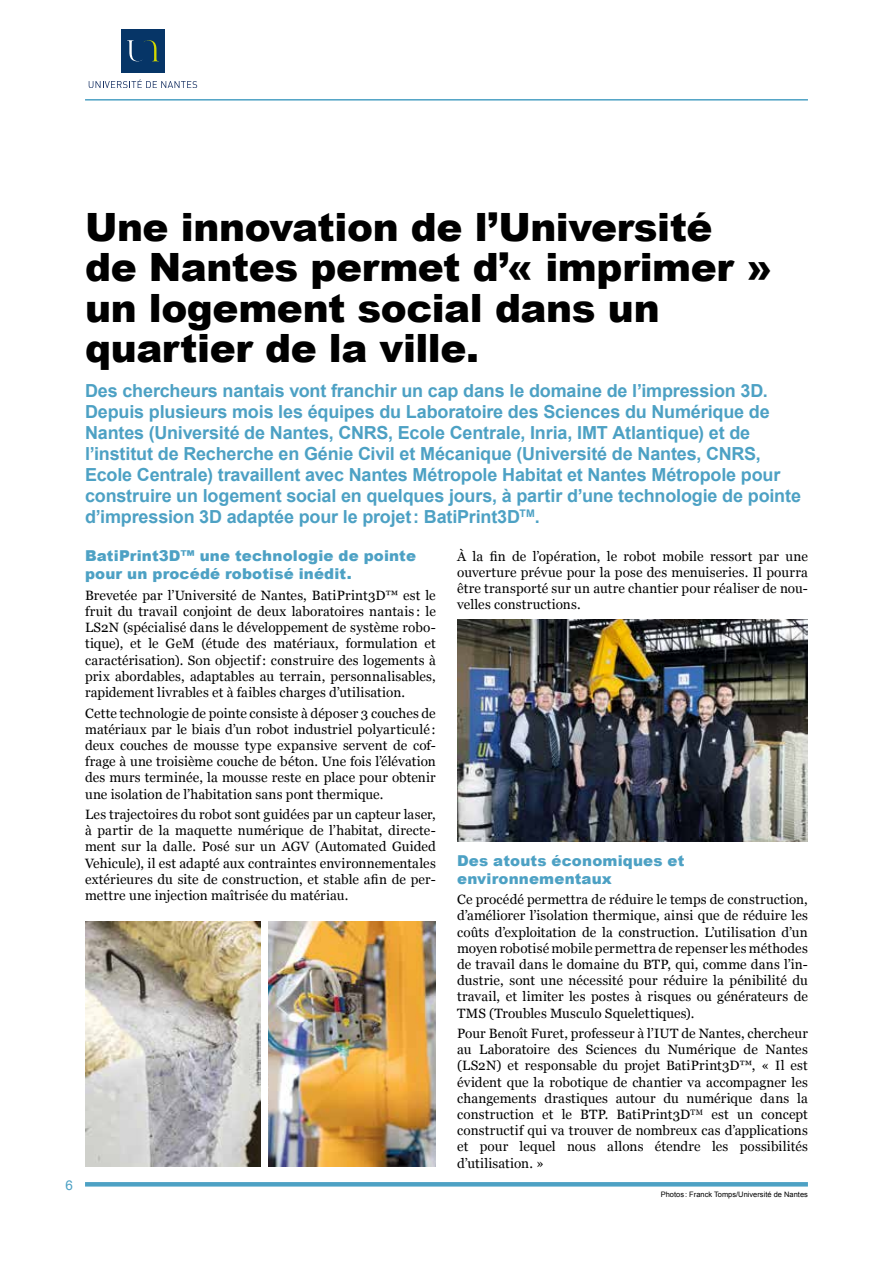
<style>
.page{position:relative;width:893px;height:1263px;background:#fff}
.page>*{position:absolute;margin:0;border:0;box-sizing:border-box;transform-origin:0 0}
.t1{font:900 39px/40.5px "Arial";letter-spacing:-.01em;color:#000}
.t2{font:700 18px/21px "Arial";letter-spacing:-.01em;color:#4da1c4}
.t3{font:900 15px/18px "Arial";letter-spacing:.01em;color:#4da1c4}
.t4{font:13.5px/16.2px "Georgia";letter-spacing:.005em;color:#000;text-align:justify}
.t5{font:13.5px "Arial";color:#4da1c4}
.t6{font:7.5px "Arial";color:#000}
</style>
<div class="page">
<hr style="left:85px;top:99px;width:723px;height:2px;background:#4da1c4">
<hr style="left:85px;top:1182px;width:723px;height:4px;background:#4da1c4">
<img style="left:85px;top:921px;width:175px;height:245px">
<img style="left:269px;top:921px;width:167px;height:245px">
<img style="left:457px;top:620px;width:351px;height:222px">
<svg style="left:89px;top:79px;width:108px;height:9px"></svg>
<div style="left:121px;top:29px;width:43px;height:43px;background:#063567"></div>
<svg style="left:127px;top:40px;width:31px;height:21px"></svg>
<p class="t5" style="left:66px;top:1176px;width:9px">6</p>
<h1 class="t1" style="left:85px;top:205px;width:689px">Une innovation de l’Université de Nantes permet d’« imprimer » un logement social dans un quartier de la ville.</h1>
<p class="t2" style="left:85px;top:381px;width:717px">Des chercheurs nantais vont franchir un cap dans le domaine de l’impression 3D.<br>Depuis plusieurs mois les équipes du Laboratoire des Sciences du Numérique de Nantes (Université de Nantes, CNRS, Ecole Centrale, Inria, IMT Atlantique) et de l’institut de Recherche en Génie Civil et Mécanique (Université de Nantes, CNRS, Ecole Centrale) travaillent avec Nantes Métropole Habitat et Nantes Métropole pour construire un logement social en quelques jours, à partir d’une technologie de pointe d’impression 3D adaptée pour le projet: BatiPrint3D<sup>TM</sup>.</p>
<p class="t3" style="left:85px;top:546px;width:333px">BatiPrint3D™ une technologie de pointe pour un procédé robotisé inédit.</p>
<p class="t4" style="left:85px;top:586px;width:352px">Brevetée par l’Université de Nantes, BatiPrint3D™ est le fruit du travail conjoint de deux laboratoires nantais : le LS2N (spécialisé dans le développement de système robo&shy;tique), et le GeM (étude des matériaux, formulation et caractérisation). Son objectif: construire des logements à prix abordables, adaptables au terrain, personnalisables, rapidement livrables et à faibles charges d’utilisation.</p>
<p class="t4" style="left:85px;top:704px;width:352px">Cette technologie de pointe consiste à déposer 3 couches de matériaux par le biais d’un robot industriel polyarticulé : deux couches de mousse type expansive servent de cof&shy;frage à une troisième couche de béton. Une fois l’élévation des murs terminée, la mousse reste en place pour obtenir une isolation de l’habitation sans pont thermique.</p>
<p class="t4" style="left:85px;top:806px;width:352px">Les trajectoires du robot sont guidées par un capteur laser, à partir de la maquette numérique de l’habitat, directe&shy;ment sur la dalle. Posé sur un AGV (Automated Guided Vehicule), il est adapté aux contraintes environnementales extérieures du site de construction, et stable afin de per&shy;mettre une injection maîtrisée du matériau.</p>
<p class="t4" style="left:457px;top:547px;width:352px">À la fin de l’opération, le robot mobile ressort par une ouverture prévue pour la pose des menuiseries. Il pourra être transporté sur un autre chantier pour réaliser de nou&shy;velles constructions.</p>
<p class="t3" style="left:457px;top:851px;width:229px">Des atouts économiques et environnementaux</p>
<p class="t4" style="left:457px;top:891px;width:352px">Ce procédé permettra de réduire le temps de construction, d’améliorer l’isolation thermique, ainsi que de réduire les coûts d’exploitation de la construction. L’utilisation d’un moyen robotisé mobile permettra de repenser les méthodes de travail dans le domaine du BTP, qui, comme dans l’in&shy;dustrie, sont une nécessité pour réduire la pénibilité du travail, et limiter les postes à risques ou générateurs de TMS (Troubles Musculo Squelettiques).</p>
<p class="t4" style="left:457px;top:1025px;width:352px">Pour Benoît Furet, professeur à l’IUT de Nantes, chercheur au Laboratoire des Sciences du Numérique de Nantes (LS2N) et responsable du projet BatiPrint3D™, « Il est évident que la robotique de chantier va accompagner les changements drastiques autour du numérique dans la construction et le BTP. BatiPrint3D<sup>TM</sup> est un concept constructif qui va trouver de nombreux cas d’applications et pour lequel nous allons étendre les possibilités d’utilisation. »</p>
<p class="t6" style="left:661px;top:1190px;width:149px">Photos : Franck Tomps/Université de Nantes</p>
</div>
